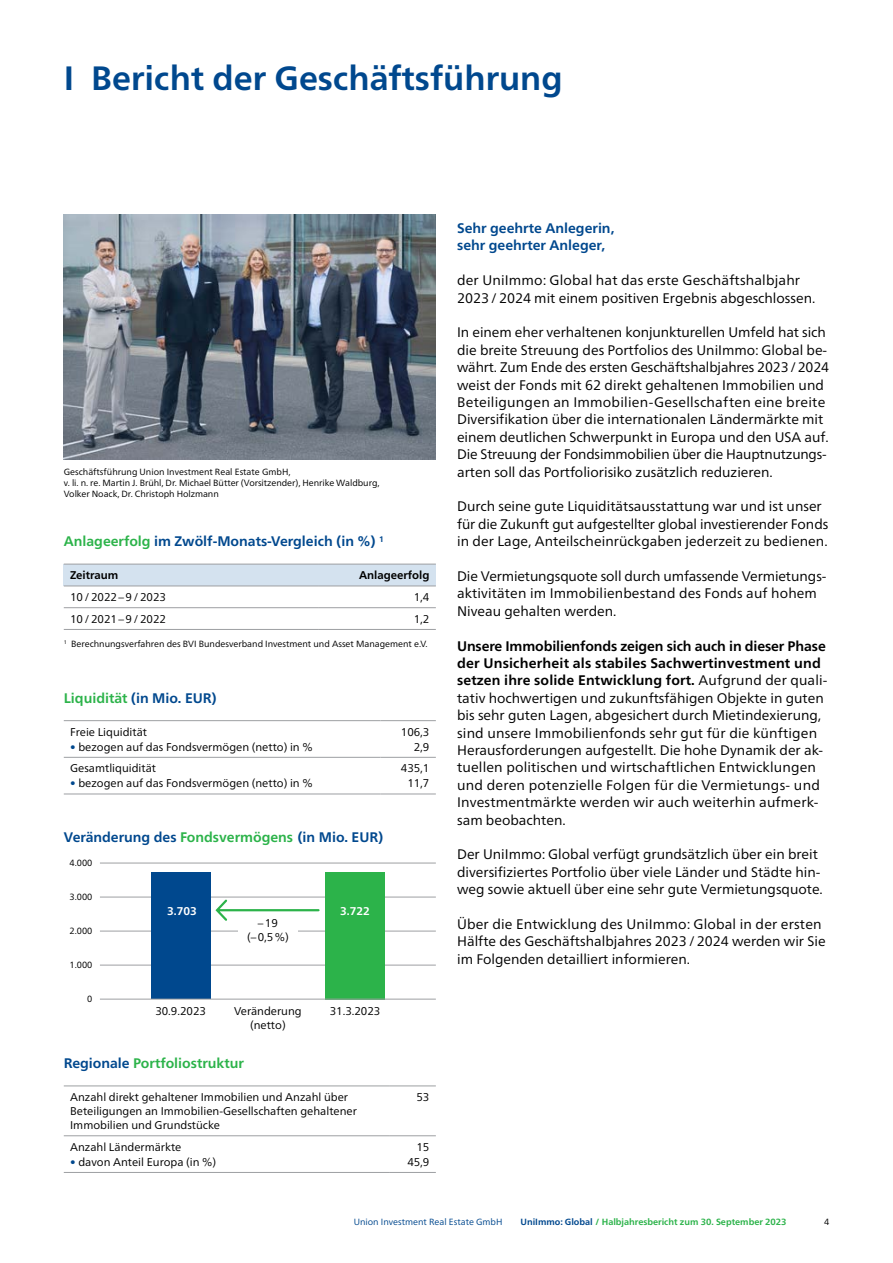
<style>
.page{position:relative;width:893px;height:1263px;background:#fff}
.page>*{position:absolute;margin:0;border:0;box-sizing:border-box;transform-origin:0 0}
.t1{font:700 33.75px "Frutiger Neue LT Pro";color:#00488e}
.t2{font:13.8px/17.4px "Frutiger Neue LT Pro";color:#000}
.t3{font:700 13.8px/17.4px "Frutiger Neue LT Pro";color:#00488e}
.t4{font:700 13.8px "Frutiger Neue LT Pro";color:#2cb34a}
.t5{font:11.25px/14.1px "Frutiger Neue LT Pro";color:#000;text-align:center}
.t6{font:700 11.25px "Frutiger Neue LT Pro";color:#000}
.t7{font:700 11.25px "Frutiger Neue LT Pro";color:#fff}
.t8{font:9px/11.2px "Frutiger Neue LT Pro";color:#000}
.t9{font:700 9px "Frutiger Neue LT Pro";color:#2cb34a}
.t10{font:9px "Frutiger Neue LT Pro";color:#00488e}
.s1{color:#2cb34a}
.s2{color:#00488e}
.s3{font-weight:700}
</style>
<div class="page">
<svg style="left:64px;top:721px;width:372px;height:73px"></svg>
<hr style="left:64px;top:720px;width:317px;height:1px;background:#9d9fa2">
<hr style="left:381px;top:720px;width:55px;height:1px;background:#9d9fa2">
<hr style="left:64px;top:757px;width:317px;height:1px;background:#9d9fa2">
<hr style="left:381px;top:757px;width:55px;height:1px;background:#9d9fa2">
<hr style="left:64px;top:794px;width:317px;height:1px;background:#9d9fa2">
<hr style="left:381px;top:794px;width:55px;height:1px;background:#9d9fa2">
<div style="left:64px;top:564px;width:255px;height:22px;background:#d4e2ef"></div>
<div style="left:319px;top:564px;width:117px;height:22px;background:#d4e2ef"></div>
<svg style="left:64px;top:608px;width:372px;height:1px"></svg>
<hr style="left:64px;top:564px;width:255px;height:1px;background:#9d9fa2">
<hr style="left:64px;top:586px;width:255px;height:1px;background:#9d9fa2">
<hr style="left:64px;top:607px;width:255px;height:1px;background:#9d9fa2">
<hr style="left:319px;top:607px;width:117px;height:1px;background:#9d9fa2">
<hr style="left:64px;top:629px;width:255px;height:1px;background:#9d9fa2">
<hr style="left:319px;top:629px;width:117px;height:1px;background:#9d9fa2">
<hr style="left:319px;top:564px;width:117px;height:1px;background:#9d9fa2">
<hr style="left:319px;top:586px;width:117px;height:1px;background:#9d9fa2">
<hr style="left:100px;top:965px;width:336px;height:1px;background:#9d9fa2">
<hr style="left:100px;top:931px;width:336px;height:1px;background:#9d9fa2">
<hr style="left:100px;top:897px;width:336px;height:1px;background:#9d9fa2">
<hr style="left:100px;top:863px;width:336px;height:1px;background:#9d9fa2">
<div style="left:238px;top:919px;width:60px;height:32px;background:#fff"></div>
<div style="left:325px;top:872px;width:60px;height:127px;background:#2cb34a"></div>
<div style="left:151px;top:873px;width:59px;height:126px;background:#00488e"></div>
<hr style="left:100px;top:999px;width:336px;height:1px;background:#9d9fa2">
<svg style="left:214px;top:897px;width:107px;height:24px"></svg>
<svg style="left:64px;top:1086px;width:372px;height:51px"></svg>
<hr style="left:64px;top:1085px;width:325px;height:1px;background:#9d9fa2">
<hr style="left:389px;top:1085px;width:47px;height:1px;background:#9d9fa2">
<hr style="left:64px;top:1135px;width:325px;height:1px;background:#9d9fa2">
<hr style="left:389px;top:1135px;width:47px;height:1px;background:#9d9fa2">
<hr style="left:64px;top:1172px;width:325px;height:1px;background:#9d9fa2">
<hr style="left:389px;top:1172px;width:47px;height:1px;background:#9d9fa2">
<img style="left:64px;top:215px;width:372px;height:244px">
<h1 class="t1" style="left:64px;top:58px;width:500px">I Bericht der Geschäftsführung</h1>
<p class="t8" style="left:64px;top:466px;width:317px">Geschäftsführung Union Investment Real Estate GmbH,<br>v. li. n. re. Martin J. Brühl, Dr. Michael Bütter (Vorsitzender), Henrike Waldburg,<br>Volker Noack, Dr. Christoph Holzmann</p>
<p class="t3" style="left:64px;top:533px;width:322px"><span class="s1">Anlageerfolg</span> im Zwölf-Monats-Vergleich (in %) <sup>1</sup></p>
<p class="t6" style="left:70px;top:569px;width:50px">Zeitraum</p>
<p class="t6" style="left:359px;top:569px;width:72px">Anlageerfolg</p>
<p class="t5" style="left:70px;top:590px;width:97px">10/2022–9/2023</p>
<p class="t5" style="left:414px;top:590px;width:17px">1,4</p>
<p class="t5" style="left:70px;top:612px;width:97px">10/2021–9/2022</p>
<p class="t5" style="left:414px;top:612px;width:17px">1,2</p>
<p class="t8" style="left:64px;top:638px;width:365px"><sup>1</sup> Berechnungsverfahren des BVI Bundesverband Investment und Asset Management e.V.</p>
<p class="t3" style="left:64px;top:689px;width:154px"><span class="s1">Liquidität</span> (in Mio. EUR)</p>
<p class="t5" style="left:70px;top:725px;width:78px">Freie Liquidität</p>
<p class="t5" style="left:401px;top:725px;width:30px">106,3</p>
<p class="t5" style="left:70px;top:739px;width:244px"><span class="s2">•</span> bezogen auf das Fondsvermögen (netto) in %</p>
<p class="t5" style="left:414px;top:739px;width:17px">2,9</p>
<p class="t5" style="left:70px;top:761px;width:87px">Gesamtliquidität</p>
<p class="t5" style="left:401px;top:761px;width:30px">435,1</p>
<p class="t5" style="left:70px;top:776px;width:244px"><span class="s2">•</span> bezogen auf das Fondsvermögen (netto) in %</p>
<p class="t5" style="left:407px;top:776px;width:24px">11,7</p>
<p class="t3" style="left:64px;top:828px;width:321px">Veränderung des <span class="s1">Fondsvermögens</span> (in Mio. EUR)</p>
<p class="t8" style="left:70px;top:857px;width:24px">4.000</p>
<p class="t8" style="left:70px;top:891px;width:24px">3.000</p>
<p class="t8" style="left:70px;top:925px;width:24px">2.000</p>
<p class="t8" style="left:70px;top:959px;width:24px">1.000</p>
<p class="t8" style="left:87px;top:993px;width:7px">0</p>
<p class="t7" style="left:167px;top:904px;width:31px">3.703</p>
<p class="t7" style="left:340px;top:904px;width:31px">3.722</p>
<p class="t5" style="left:155px;top:1004px;width:52px">30.9.2023</p>
<p class="t5" style="left:247px;top:916px;width:43px">–19 (–0,5%)</p>
<p class="t5" style="left:234px;top:1004px;width:69px">Veränderung (netto)</p>
<p class="t5" style="left:330px;top:1004px;width:52px">31.3.2023</p>
<p class="t4" style="left:64px;top:1055px;width:182px"><span class="s2">Regionale</span> Portfoliostruktur</p>
<p class="t5" style="left:70px;top:1090px;width:288px;text-align:left">Anzahl direkt gehaltener Immobilien und Anzahl über<br>Beteiligungen an Immobilien-Gesellschaften gehaltener<br>Immobilien und Grundstücke</p>
<p class="t5" style="left:416px;top:1090px;width:14px">53</p>
<p class="t5" style="left:70px;top:1140px;width:113px">Anzahl Ländermärkte</p>
<p class="t5" style="left:416px;top:1140px;width:14px">15</p>
<p class="t5" style="left:70px;top:1155px;width:148px"><span class="s2">•</span> davon Anteil Europa (in %)</p>
<p class="t5" style="left:407px;top:1155px;width:24px">45,9</p>
<p class="t3" style="left:457px;top:219px;width:159px">Sehr geehrte Anlegerin, sehr geehrter Anleger,</p>
<p class="t2" style="left:457px;top:272px;width:360px">der UniImmo: Global hat das erste Geschäftshalbjahr<br>2023/2024 mit einem positiven Ergebnis abgeschlossen.</p>
<p class="t2" style="left:457px;top:324px;width:373px">In einem eher verhaltenen konjunkturellen Umfeld hat sich die breite Streuung des Portfolios des UniImmo: Global be&shy;währt. Zum Ende des ersten Geschäftshalbjahres 2023/2024 weist der Fonds mit 62 direkt gehaltenen Immobilien und Beteiligungen an Immobilien-Gesellschaften eine breite Diversifikation über die internationalen Ländermärkte mit einem deutlichen Schwerpunkt in Europa und den USA auf.<br>Die Streuung der Fondsimmobilien über die Hauptnutzungs&shy;arten soll das Portfoliorisiko zusätzlich reduzieren.</p>
<p class="t2" style="left:457px;top:498px;width:373px">Durch seine gute Liquiditätsausstattung war und ist unser für die Zukunft gut aufgestellter global investierender Fonds in der Lage, Anteilscheinrückgaben jederzeit zu bedienen.</p>
<p class="t2" style="left:457px;top:567px;width:371px">Die Vermietungsquote soll durch umfassende Vermietungs&shy;aktivitäten im Immobilienbestand des Fonds auf hohem<br>Niveau gehalten werden.</p>
<p class="t2" style="left:457px;top:637px;width:372px"><span class="s3">Unsere Immobilienfonds zeigen sich auch in dieser Phase der Unsicherheit als stabiles Sachwertinvestment und setzen ihre solide Entwicklung fort.</span> Aufgrund der quali&shy;tativ hochwertigen und zukunftsfähigen Objekte in guten bis sehr guten Lagen, abgesichert durch Mietindexierung, sind unsere Immobilienfonds sehr gut für die künftigen Herausforderungen aufgestellt. Die hohe Dynamik der ak&shy;tuellen politischen und wirtschaftlichen Entwicklungen und deren potenzielle Folgen für die Vermietungs- und Investmentmärkte werden wir auch weiterhin aufmerk&shy;sam beobachten.</p>
<p class="t2" style="left:457px;top:846px;width:367px">Der UniImmo: Global verfügt grundsätzlich über ein breit diversifiziertes Portfolio über viele Länder und Städte hin&shy;weg sowie aktuell über eine sehr gute Vermietungsquote.</p>
<p class="t2" style="left:457px;top:915px;width:370px">Über die Entwicklung des UniImmo: Global in der ersten<br>Hälfte des Geschäftshalbjahres 2023/2024 werden wir Sie im Folgenden detailliert informieren.</p>
<p class="t10" style="left:354px;top:1216px;width:150px">Union Investment Real Estate GmbH</p>
<p class="t9" style="left:521px;top:1216px;width:268px"><span class="s2">UniImmo: Global</span> / Halbjahresbericht zum 30. September 2023</p>
<p class="t8" style="left:824px;top:1216px;width:7px">4</p>
</div>
